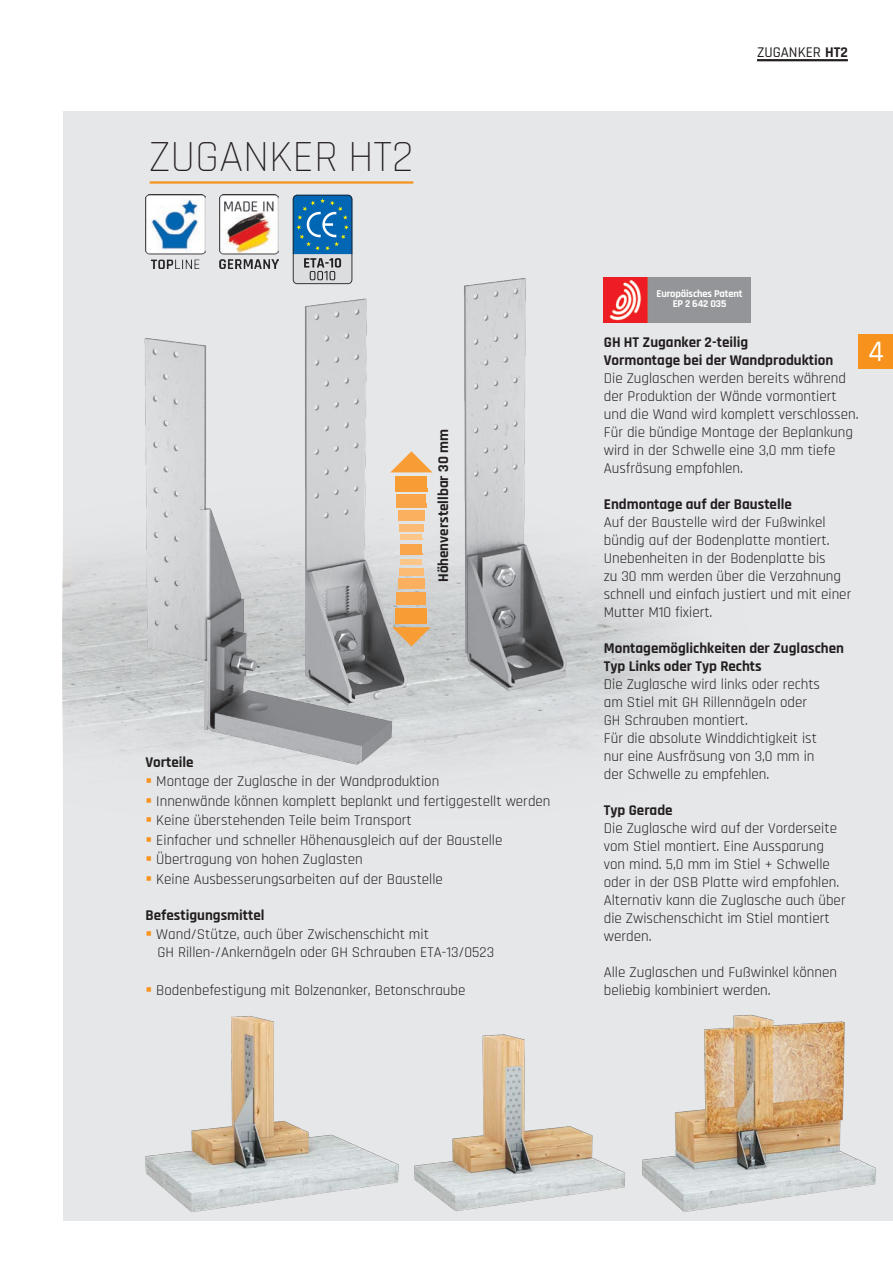
<style>
.page{position:relative;width:893px;height:1263px;background:#fff}
.page>*{position:absolute;margin:0;border:0;box-sizing:border-box;transform-origin:0 0}
.HEADLINE{font:300 45px "Rajdhani";color:#231f20}
.t1{font:500 30px "Rajdhani";color:#fff}
.t2{font:15px "Rajdhani";color:#231f20}
.t3{font:700 15px "Rajdhani";color:#231f20}
.Seitenbeschriftung_rechts{font:500 15px "Rajdhani";color:#231f20}
.t4{font:700 10.5px "Rajdhani";letter-spacing:-.015em;color:#fff}
.s1{color:#f7931d}
.s2{font-weight:700}
</style>
<div class="page">
<div style="left:63px;top:111px;width:830px;height:1109px;background:#e6e7e9"></div>
<img style="left:604px;top:278px;width:146px;height:44px">
<img style="left:145px;top:195px;width:60px;height:74px">
<hr style="left:150px;top:181px;width:263px;height:3px;background:#f7931d">
<img style="left:642px;top:1014px;width:234px;height:198px">
<img style="left:412px;top:1034px;width:218px;height:187px">
<img style="left:145px;top:1016px;width:254px;height:197px">
<img style="left:63px;top:556px;width:616px;height:227px">
<img style="left:131px;top:338px;width:270px;height:438px">
<img style="left:299px;top:299px;width:174px;height:430px">
<div style="left:396px;top:476px;width:31px;height:15px;background:#f89d33"></div>
<div style="left:397px;top:494px;width:29px;height:13px;background:#f9a64a"></div>
<div style="left:398px;top:510px;width:27px;height:11px;background:#fab05f"></div>
<div style="left:399px;top:524px;width:24px;height:7px;background:#fcbb74"></div>
<div style="left:401px;top:534px;width:21px;height:6px;background:#fdc689"></div>
<div style="left:401px;top:545px;width:21px;height:10px;background:#f9a64a"></div>
<div style="left:395px;top:608px;width:32px;height:15px;background:#f89d33"></div>
<div style="left:397px;top:592px;width:29px;height:13px;background:#f9a64a"></div>
<div style="left:398px;top:579px;width:27px;height:10px;background:#fab05f"></div>
<div style="left:399px;top:568px;width:24px;height:7px;background:#fcbb74"></div>
<div style="left:401px;top:560px;width:21px;height:5px;background:#fdc689"></div>
<svg style="left:390px;top:451px;width:42px;height:21px"></svg>
<svg style="left:392px;top:627px;width:39px;height:19px"></svg>
<img style="left:449px;top:278px;width:140px;height:421px">
<svg style="left:293px;top:195px;width:59px;height:89px"></svg>
<img style="left:219px;top:195px;width:60px;height:74px">
<div style="left:859px;top:335px;width:34px;height:34px;background:#f7931d"></div>
<hr style="left:757px;top:59px;width:91px;height:2px;background:#231f20">
<p class="HEADLINE" style="left:149px;top:131px;width:266px">ZUGANKER HT2</p>
<p class="t3" style="left:434px;top:582px;width:154px;rotate:-90deg">Höhenverstellbar 30 mm</p>
<p class="t3" style="left:145px;top:753px;width:50px">Vorteile</p>
<p class="t2" style="left:145px;top:773px;width:295px"><span class="s1">▪</span> Montage der Zuglasche in der Wandproduktion</p>
<p class="t2" style="left:145px;top:792px;width:407px"><span class="s1">▪</span> Innenwände können komplett beplankt und fertiggestellt werden</p>
<p class="t2" style="left:145px;top:812px;width:268px"><span class="s1">▪</span> Keine überstehenden Teile beim Transport</p>
<p class="t2" style="left:145px;top:831px;width:358px"><span class="s1">▪</span> Einfacher und schneller Höhenausgleich auf der Baustelle</p>
<p class="t2" style="left:145px;top:851px;width:219px"><span class="s1">▪</span> Übertragung von hohen Zuglasten</p>
<p class="t2" style="left:145px;top:870px;width:299px"><span class="s1">▪</span> Keine Ausbesserungsarbeiten auf der Baustelle</p>
<p class="t3" style="left:145px;top:906px;width:121px">Befestigungsmittel</p>
<p class="t2" style="left:145px;top:926px;width:285px"><span class="s1">▪</span> Wand/Stütze, auch über Zwischenschicht mit</p>
<p class="t2" style="left:157px;top:944px;width:338px">GH Rillen-/Ankernägeln oder GH Schrauben ETA-13/0523</p>
<p class="t2" style="left:145px;top:981px;width:321px"><span class="s1">▪</span> Bodenbefestigung mit Bolzenanker, Betonschraube</p>
<p class="Seitenbeschriftung_rechts" style="left:757px;top:44px;width:92px">ZUGANKER <span class="s2">HT2</span></p>
<p class="t4" style="left:657px;top:287px;width:87px">Europäisches Patent</p>
<p class="t4" style="left:673px;top:297px;width:55px">EP 2 642 035</p>
<p class="t3" style="left:604px;top:333px;width:146px">GH HT Zuganker 2-teilig</p>
<p class="t3" style="left:604px;top:351px;width:231px">Vormontage bei der Wandproduktion</p>
<p class="t2" style="left:604px;top:370px;width:244px">Die Zuglaschen werden bereits während</p>
<p class="t2" style="left:604px;top:388px;width:234px">der Produktion der Wände vormontiert</p>
<p class="t2" style="left:604px;top:406px;width:256px">und die Wand wird komplett verschlossen.</p>
<p class="t2" style="left:604px;top:424px;width:251px">Für die bündige Montage der Beplankung</p>
<p class="t2" style="left:604px;top:442px;width:233px">wird in der Schwelle eine 3,0 mm tiefe</p>
<p class="t2" style="left:604px;top:460px;width:141px">Ausfräsung empfohlen.</p>
<p class="t3" style="left:604px;top:495px;width:190px">Endmontage auf der Baustelle</p>
<p class="t2" style="left:604px;top:514px;width:223px">Auf der Baustelle wird der Fußwinkel</p>
<p class="t2" style="left:604px;top:532px;width:227px">bündig auf der Bodenplatte montiert.</p>
<p class="t2" style="left:604px;top:550px;width:223px">Unebenheiten in der Bodenplatte bis</p>
<p class="t2" style="left:604px;top:568px;width:239px">zu 30 mm werden über die Verzahnung</p>
<p class="t2" style="left:604px;top:586px;width:249px">schnell und einfach justiert und mit einer</p>
<p class="t2" style="left:604px;top:604px;width:110px">Mutter M10 fixiert.</p>
<p class="t3" style="left:604px;top:639px;width:242px">Montagemöglichkeiten der Zuglaschen</p>
<p class="t3" style="left:604px;top:657px;width:159px">Typ Links oder Typ Rechts</p>
<p class="t2" style="left:604px;top:676px;width:218px">Die Zuglasche wird links oder rechts</p>
<p class="t2" style="left:604px;top:694px;width:205px">am Stiel mit GH Rillennägeln oder</p>
<p class="t2" style="left:604px;top:712px;width:146px">GH Schrauben montiert.</p>
<p class="t2" style="left:604px;top:730px;width:215px">Für die absolute Winddichtigkeit ist</p>
<p class="t2" style="left:604px;top:748px;width:212px">nur eine Ausfräsung von 3,0 mm in</p>
<p class="t2" style="left:604px;top:766px;width:167px">der Schwelle zu empfehlen.</p>
<p class="t3" style="left:604px;top:801px;width:70px">Typ Gerade</p>
<p class="t2" style="left:604px;top:820px;width:235px">Die Zuglasche wird auf der Vorderseite</p>
<p class="t2" style="left:604px;top:838px;width:222px">vom Stiel montiert. Eine Aussparung</p>
<p class="t2" style="left:604px;top:856px;width:228px">von mind. 5,0 mm im Stiel + Schwelle</p>
<p class="t2" style="left:604px;top:874px;width:237px">oder in der OSB Platte wird empfohlen.</p>
<p class="t2" style="left:604px;top:892px;width:243px">Alternativ kann die Zuglasche auch über</p>
<p class="t2" style="left:604px;top:910px;width:227px">die Zwischenschicht im Stiel montiert</p>
<p class="t2" style="left:604px;top:928px;width:49px">werden.</p>
<p class="t2" style="left:604px;top:964px;width:235px">Alle Zuglaschen und Fußwinkel können</p>
<p class="t2" style="left:604px;top:982px;width:168px">beliebig kombiniert werden.</p>
<p class="t1" style="left:868px;top:334px;width:17px">4</p>
</div>
